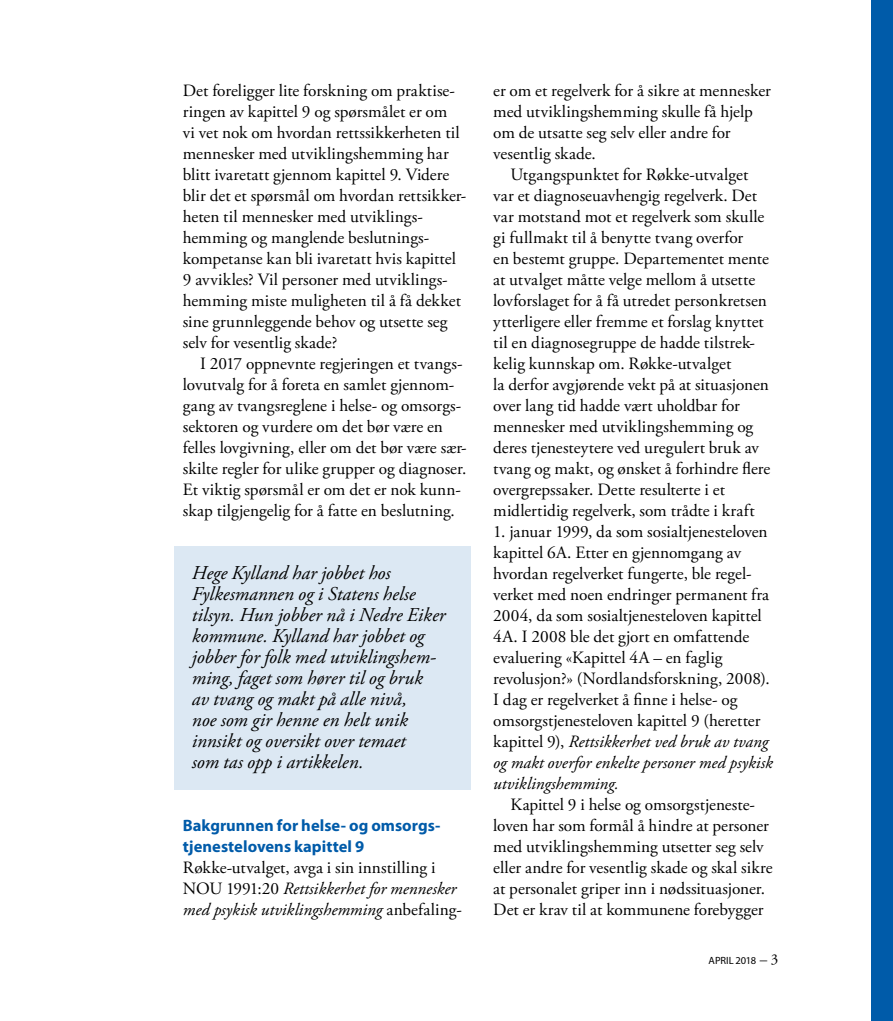
<style>
.page{position:relative;width:893px;height:1021px;background:#fff}
.page>*{position:absolute;margin:0;border:0;box-sizing:border-box;transform-origin:0 0}
.t1{font:italic 19.5px/21px "Adobe Garamond Pro";color:#000}
.t2{font:17.25px/21px "Adobe Garamond Pro";color:#000}
.t3{font:700 16.5px/21px "Myriad Pro";color:#005ba9}
.t4{font:10.5px "Myriad Pro";letter-spacing:-.01em;color:#000}
.s1{font-style:italic}
.s2{font-family:"Adobe Garamond Pro";font-size:15px}
</style>
<div class="page">
<div style="left:872px;top:0;width:21px;height:1020px;background:#005ba9"></div>
<div style="left:174px;top:546px;width:297px;height:243px;background:#dce8f3"></div>
<p class="t2" style="left:183px;top:81px;width:284px">Det foreligger lite forskning om praktise&shy;ringen av kapittel 9 og spørsmålet er om<br>vi vet nok om hvordan rettssikkerheten til mennesker med utviklingshemming har blitt ivaretatt gjennom kapittel 9. Videre blir det et spørsmål om hvordan rettsikker&shy;heten til mennesker med utviklings&shy;hemming og manglende beslutnings&shy;kompetanse kan bli ivaretatt hvis kapittel 9 avvikles? Vil personer med utviklings&shy;hemming miste muligheten til å få dekket sine grunnleggende behov og utsette seg selv for vesentlig skade?</p>
<p class="t2" style="left:183px;top:354px;width:285px;text-indent:17px">I 2017 oppnevnte regjeringen et tvangs&shy;lovutvalg for å foreta en samlet gjennom&shy;gang av tvangsreglene i helse- og omsorgs&shy;sektoren og vurdere om det bør være en felles lovgivning, eller om det bør være sær&shy;skilte regler for ulike grupper og diagnoser.<br>Et viktig spørsmål er om det er nok kunn&shy;skap tilgjengelig for å fatte en beslutning.</p>
<p class="t1" style="left:192px;top:563px;width:255px">Hege Kylland har jobbet hos<br>Fylkesmannen og i Statens helse tilsyn. Hun jobber nå i Nedre Eiker kommune. Kylland har jobbet og jobber for folk med utviklingshem&shy;ming, faget som hører til og bruk<br>av tvang og makt på alle nivå,<br>noe som gir henne en helt unik innsikt og oversikt over temaet<br>som tas opp i artikkelen.</p>
<p class="t3" style="left:183px;top:814px;width:258px">Bakgrunnen for helse- og omsorgs&shy;tjenestelovens kapittel 9</p>
<p class="t2" style="left:183px;top:858px;width:279px">Røkke-utvalget, avga i sin innstilling i<br>NOU 1991:20 <span class="s1">Rettsikkerhet for mennesker med psykisk utviklingshemming</span> anbefaling-</p>
<p class="t2" style="left:493px;top:81px;width:279px">er om et regelverk for å sikre at mennesker med utviklingshemming skulle få hjelp om de utsatte seg selv eller andre for vesentlig skade.</p>
<p class="t2" style="left:493px;top:165px;width:279px;text-indent:17px">Utgangspunktet for Røkke-utvalget var et diagnoseuavhengig regelverk. Det var motstand mot et regelverk som skulle gi fullmakt til å benytte tvang overfor<br>en bestemt gruppe. Departementet mente at utvalget måtte velge mellom å utsette lovforslaget for å få utredet personkretsen ytterligere eller fremme et forslag knyttet til en diagnosegruppe de hadde tilstrek&shy;kelig kunnskap om. Røkke-utvalget<br>la derfor avgjørende vekt på at situasjonen over lang tid hadde vært uholdbar for mennesker med utviklingshemming og deres tjenesteytere ved uregulert bruk av tvang og makt, og ønsket å forhindre flere overgrepssaker. Dette resulterte i et midlertidig regelverk, som trådte i kraft</p>
<p class="t2" style="left:493px;top:521px;width:281px">1. januar 1999, da som sosialtjenesteloven kapittel 6A. Etter en gjennomgang av hvordan regelverket fungerte, ble regel&shy;verket med noen endringer permanent fra 2004, da som sosialtjenesteloven kapittel 4A. I 2008 ble det gjort en omfattende evaluering «Kapittel 4A – en faglig revolusjon?» (Nordlandsforskning, 2008).<br>I dag er regelverket å finne i helse- og omsorgstjenesteloven kapittel 9 (heretter kapittel 9), <span class="s1">Rettsikkerhet ved bruk av tvang og makt overfor enkelte personer med psykisk utviklingshemming.</span></p>
<p class="t2" style="left:493px;top:794px;width:281px;text-align:center">Kapittel 9 i helse og omsorgstjeneste&shy;loven har som formål å hindre at personer med utviklingshemming utsetter seg selv eller andre for vesentlig skade og skal sikre at personalet griper inn i nødssituasjoner.<br>Det er krav til at kommunene forebygger</p>
<p class="t4" style="left:709px;top:953px;width:71px">APRIL 2018 <span class="s2">– 3</span></p>
</div>
